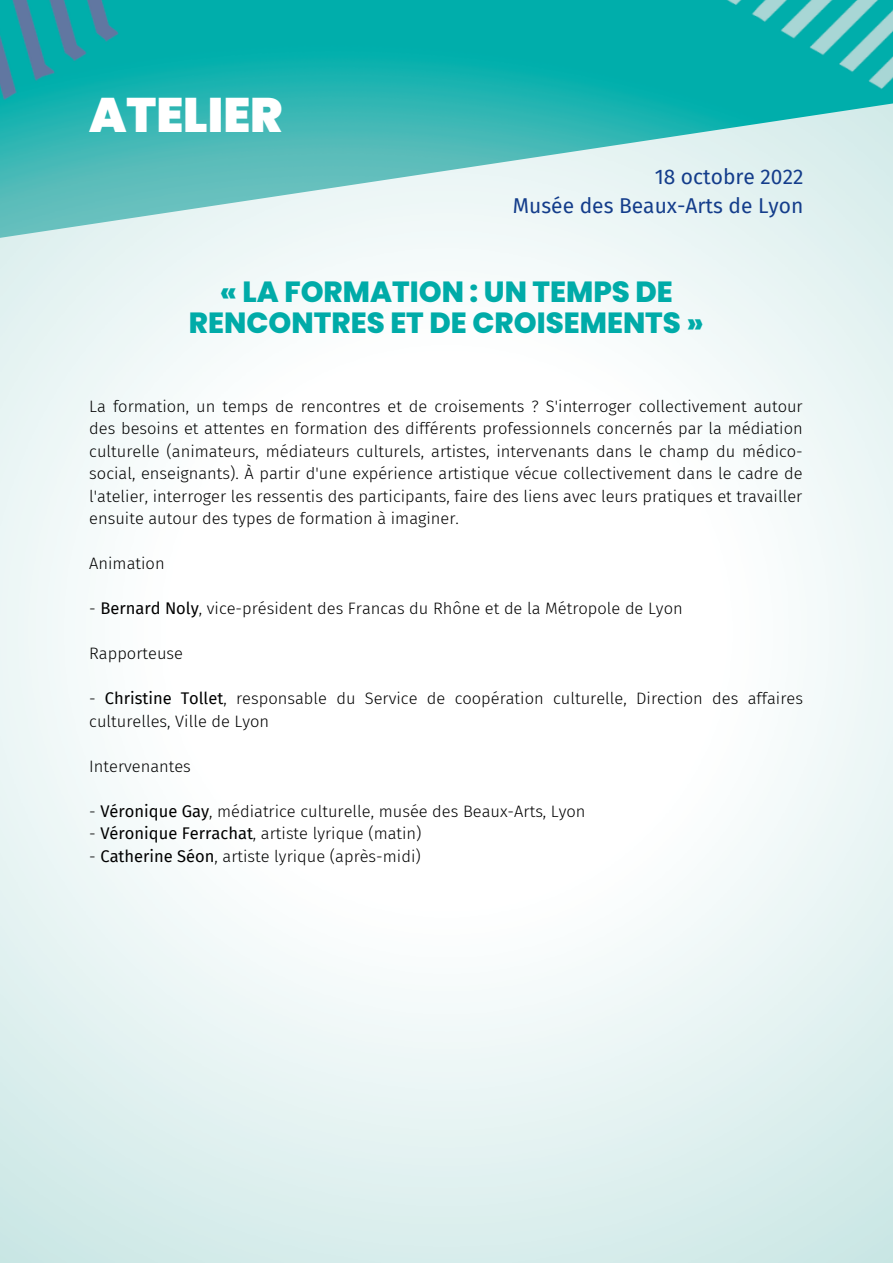
<style>
.page{position:relative;width:893px;height:1264px;background:#fff}
.page>*{position:absolute;margin:0;border:0;box-sizing:border-box;transform-origin:0 0}
.t1{font:900 48.3px "Poppins";color:#fff}
.t2{font:800 29.1px/31.2px "Poppins";color:#00aba8;text-align:center}
.t3{font:21px "Fira Sans";color:#143d8b}
.t4{font:300 16.5px/22.5px "Fira Sans";color:#000;text-align:justify}
.s1{font-weight:400}
</style>
<div class="page">
<img style="left:0;top:0;width:892px;height:330px">
<p class="t1" style="left:89px;top:82px;width:195px">ATELIER</p>
<p class="t3" style="left:654px;top:164px;width:150px">18 octobre 2022</p>
<p class="t3" style="left:513px;top:193px;width:292px">Musée des Beaux-Arts de Lyon</p>
<p class="t2" style="left:189px;top:276px;width:516px">« LA FORMATION : UN TEMPS DE<br>RENCONTRES ET DE CROISEMENTS »</p>
<p class="t4" style="left:89px;top:395px;width:715px">La formation, un temps de rencontres et de croisements ? S'interroger collectivement autour des besoins et attentes en formation des différents professionnels concernés par la médiation culturelle (animateurs, médiateurs culturels, artistes, intervenants dans le champ du médico&shy;social, enseignants). À partir d'une expérience artistique vécue collectivement dans le cadre de l'atelier, interroger les ressentis des participants, faire des liens avec leurs pratiques et travailler ensuite autour des types de formation à imaginer.</p>
<p class="t4" style="left:89px;top:552px;width:77px">Animation</p>
<p class="t4" style="left:89px;top:597px;width:595px">- <span class="s1">Bernard Noly</span>, vice-président des Francas du Rhône et de la Métropole de Lyon</p>
<p class="t4" style="left:89px;top:642px;width:95px">Rapporteuse</p>
<p class="t4" style="left:89px;top:687px;width:715px">- <span class="s1">Christine Tollet</span>, responsable du Service de coopération culturelle, Direction des affaires culturelles, Ville de Lyon</p>
<p class="t4" style="left:89px;top:755px;width:103px">Intervenantes</p>
<p class="t4" style="left:89px;top:800px;width:498px">- <span class="s1">Véronique Gay</span>, médiatrice culturelle, musée des Beaux-Arts, Lyon</p>
<p class="t4" style="left:89px;top:822px;width:334px">- <span class="s1">Véronique Ferrachat</span>, artiste lyrique (matin)</p>
<p class="t4" style="left:89px;top:845px;width:333px">- <span class="s1">Catherine Séon</span>, artiste lyrique (après-midi)</p>
</div>
